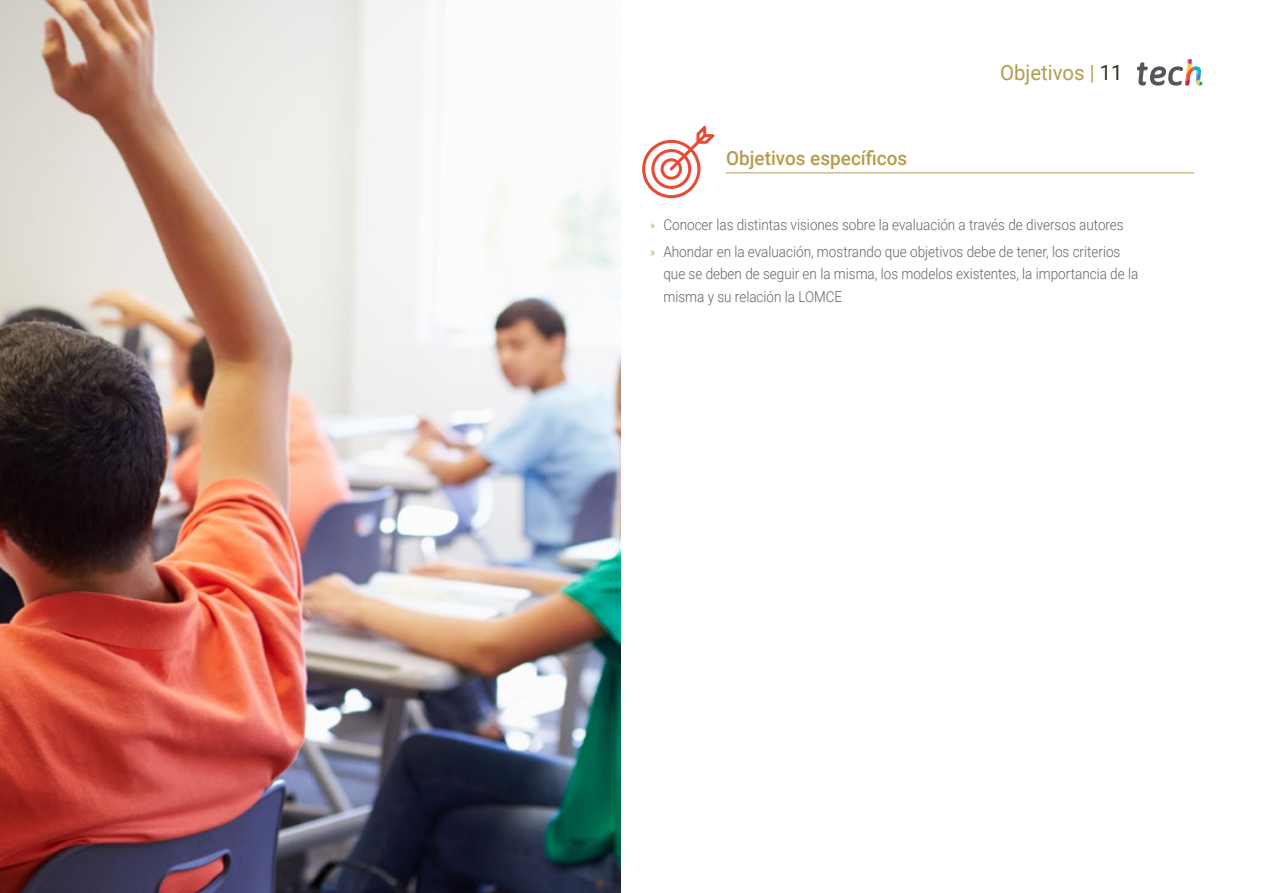
<style>
.page{position:relative;width:1263px;height:893px;background:#fff}
.page>*{position:absolute;margin:0;border:0;box-sizing:border-box;transform-origin:0 0}
.t1{font:21px "Roboto";color:#b49c4b}
.t2{font:500 19.5px "Roboto";color:#b49c4b}
.t3{font:300 15px/26.7px "Roboto";color:#61646a;scale:.9 1}
.s1{color:#312e20}
.s2{font-family:"Myriad Pro";font-weight:400;font-size:12px;color:#b49c4b}
</style>
<div class="page">
<img style="left:0;top:0;width:621px;height:893px">
<svg style="left:1137px;top:59px;width:65px;height:27px"></svg>
<hr style="left:726px;top:173px;width:468px;height:1px;background:#b49c4b">
<svg style="left:642px;top:126px;width:72px;height:72px"></svg>
<h2 class="t2" style="left:726px;top:144px;width:183px">Objetivos específicos</h2>
<h1 class="t1" style="left:1000px;top:57px;width:124px">Objetivos | <span class="s1">11</span></h1>
<p class="t3" style="left:651px;top:211px;width:527px"><span class="s2">»</span> Conocer las distintas visiones sobre la evaluación a través de diversos autores <span class="s2">»</span> Ahondar en la evaluación, mostrando que objetivos debe de tener, los criterios</p>
<p class="t3" style="left:663px;top:262px;width:529px;line-height:22.5px">que se deben de seguir en la misma, los modelos existentes, la importancia de la misma y su relación la LOMCE</p>
</div>
